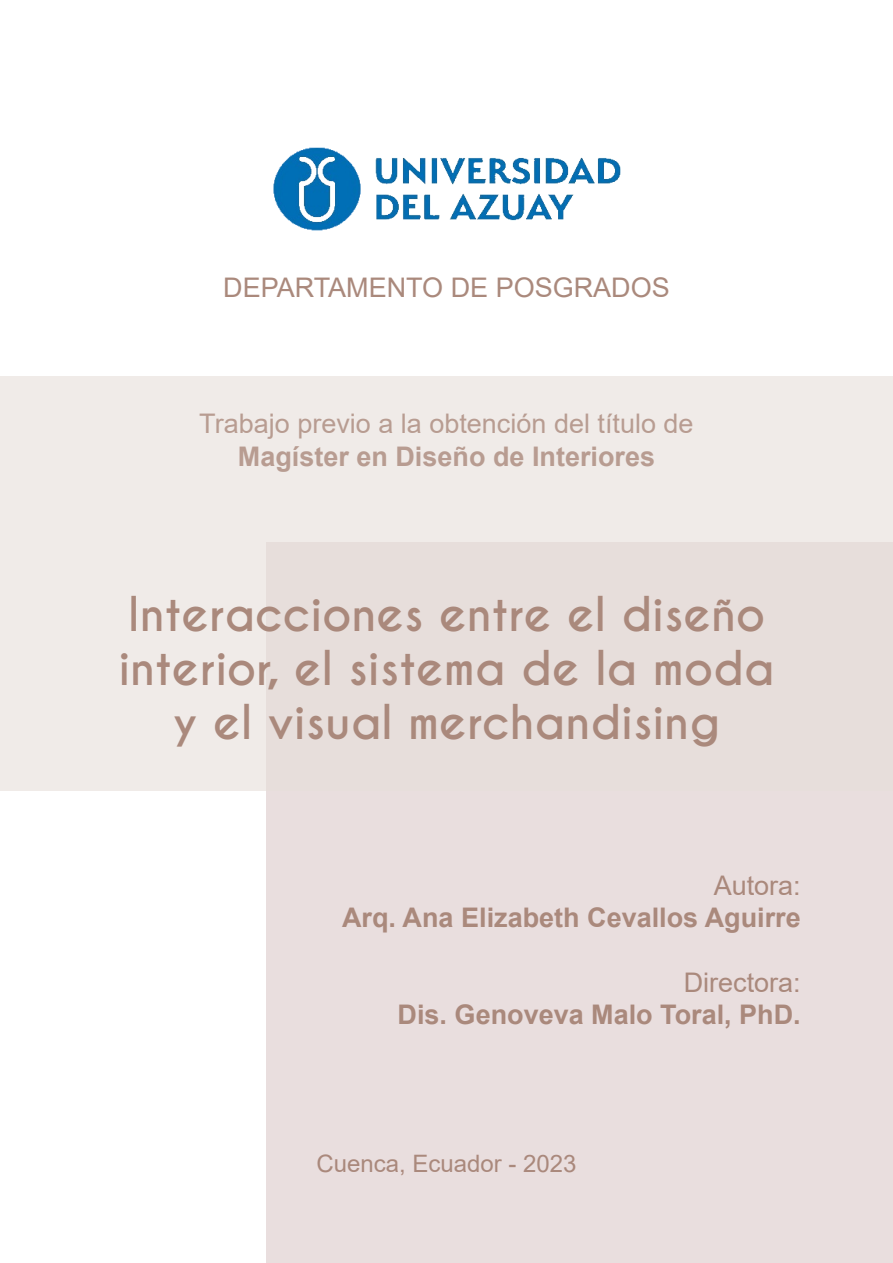
<style>
.page{position:relative;width:893px;height:1263px;background:#fff}
.page>*{position:absolute;margin:0;border:0;box-sizing:border-box;transform-origin:0 0}
.t1{font:700 45px/54px "Caviar Dreams";color:#aa897c;text-align:center}
.t2{font:700 27px "Arial";color:#aa897c}
.t3{font:27px "Arial";color:#aa897c}
.t4{font:24px "Arial";color:#aa897c}
</style>
<div class="page">
<div style="left:267px;top:542px;width:626px;height:721px;background:#e9dede"></div>
<div style="left:0;top:376px;width:893px;height:415px;background:linear-gradient(to right,#f0eae7,#e9e1de)"></div>
<img style="left:273px;top:147px;width:348px;height:84px">
<p class="t3" style="left:223px;top:272px;width:448px">DEPARTAMENTO DE POSGRADOS</p>
<p class="t3" style="left:199px;top:409px;width:496px">Trabajo previo a la obtención del título de</p>
<p class="t2" style="left:238px;top:441px;width:419px">Magíster en Diseño de Interiores</p>
<h1 class="t1" style="left:118px;top:588px;width:658px">Interacciones entre el diseño interior, el sistema de la moda y el visual merchandising</h1>
<p class="t3" style="left:714px;top:870px;width:89px">Autora:</p>
<p class="t2" style="left:342px;top:903px;width:460px">Arq. Ana Elizabeth Cevallos Aguirre</p>
<p class="t3" style="left:684px;top:967px;width:119px">Directora:</p>
<p class="t2" style="left:398px;top:1000px;width:405px">Dis. Genoveva Malo Toral, PhD.</p>
<p class="t4" style="left:316px;top:1151px;width:262px">Cuenca, Ecuador - 2023</p>
</div>
